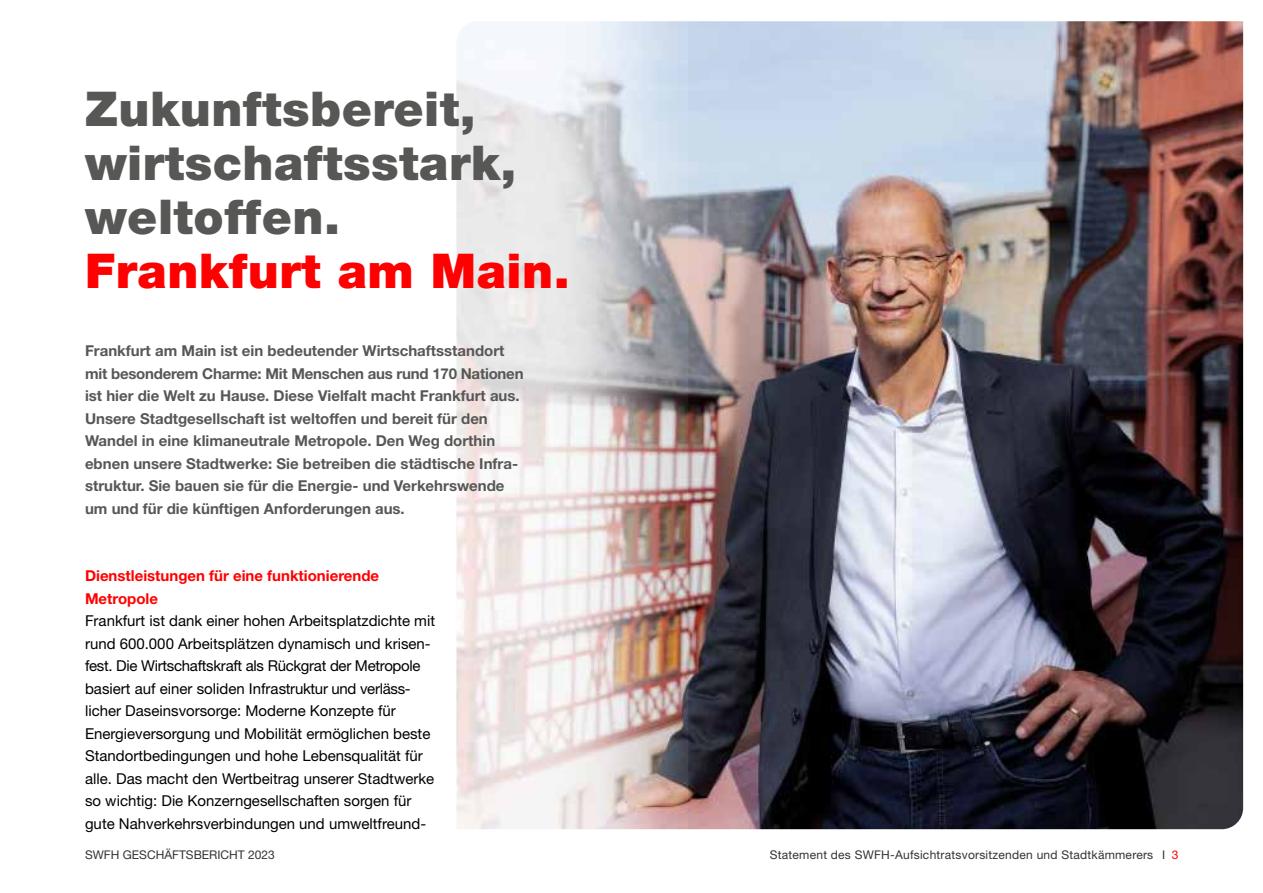
<style>
.page{position:relative;width:1263px;height:893px;background:#fff}
.page>*{position:absolute;margin:0;border:0;box-sizing:border-box;transform-origin:0 0}
.t1{font:900 48px/54px "Helvetica Neue LT Std";letter-spacing:.01em;color:#575756}
.t2{font:900 48px "Helvetica Neue LT Std";letter-spacing:.01em;color:#f00}
.t3{font:15px/22.5px "Helvetica Neue LT Std";color:#000}
.t4{font:700 15px/22.5px "Helvetica Neue LT Std";color:#575756}
.t5{font:700 15px/22.5px "Helvetica Neue LT Std";color:#f00}
.t6{font:12px "Helvetica Neue LT Std";letter-spacing:.02em;color:#333}
.t7{font:12px "Helvetica Neue LT Std";color:#333}
.s1{color:#f00}
</style>
<div class="page">
<img style="left:456px;top:21px;width:787px;height:808px">
<h1 class="t1" style="left:85px;top:82px;width:433px">Zukunftsbereit, wirtschaftsstark, weltoffen.</h1>
<h1 class="t2" style="left:85px;top:242px;width:486px">Frankfurt am Main.</h1>
<p class="t4" style="left:85px;top:339px;width:440px">Frankfurt am Main ist ein bedeutender Wirtschaftsstandort mit besonderem Charme: Mit Menschen aus rund 170 Nationen ist hier die Welt zu Hause. Diese Vielfalt macht Frankfurt aus.<br>Unsere Stadtgesellschaft ist weltoffen und bereit für den Wandel in eine klimaneutrale Metropole. Den Weg dorthin ebnen unsere Stadtwerke: Sie betreiben die städtische Infra&shy;struktur. Sie bauen sie für die Energie- und Verkehrswende um und für die künftigen Anforderungen aus.</p>
<p class="t5" style="left:85px;top:564px;width:296px">Dienstleistungen für eine funktionierende<br>Metropole</p>
<p class="t3" style="left:85px;top:609px;width:352px">Frankfurt ist dank einer hohen Arbeitsplatzdichte mit rund 600.000 Arbeitsplätzen dynamisch und krisen&shy;fest. Die Wirtschaftskraft als Rückgrat der Metropole basiert auf einer soliden Infrastruktur und verläss&shy;licher Daseinsvorsorge: Moderne Konzepte für Energieversorgung und Mobilität ermöglichen beste Standortbedingungen und hohe Lebensqualität für alle. Das macht den Wertbeitrag unserer Stadtwerke so wichtig: Die Konzerngesellschaften sorgen für gute Nahverkehrsverbindungen und umweltfreund-</p>
<p class="t7" style="left:85px;top:848px;width:191px">SWFH GESCHÄFTSBERICHT 2023</p>
<p class="t6" style="left:770px;top:848px;width:410px">Statement des SWFH-Aufsichtratsvorsitzenden und Stadtkämmerers I <span class="s1">3</span></p>
</div>
